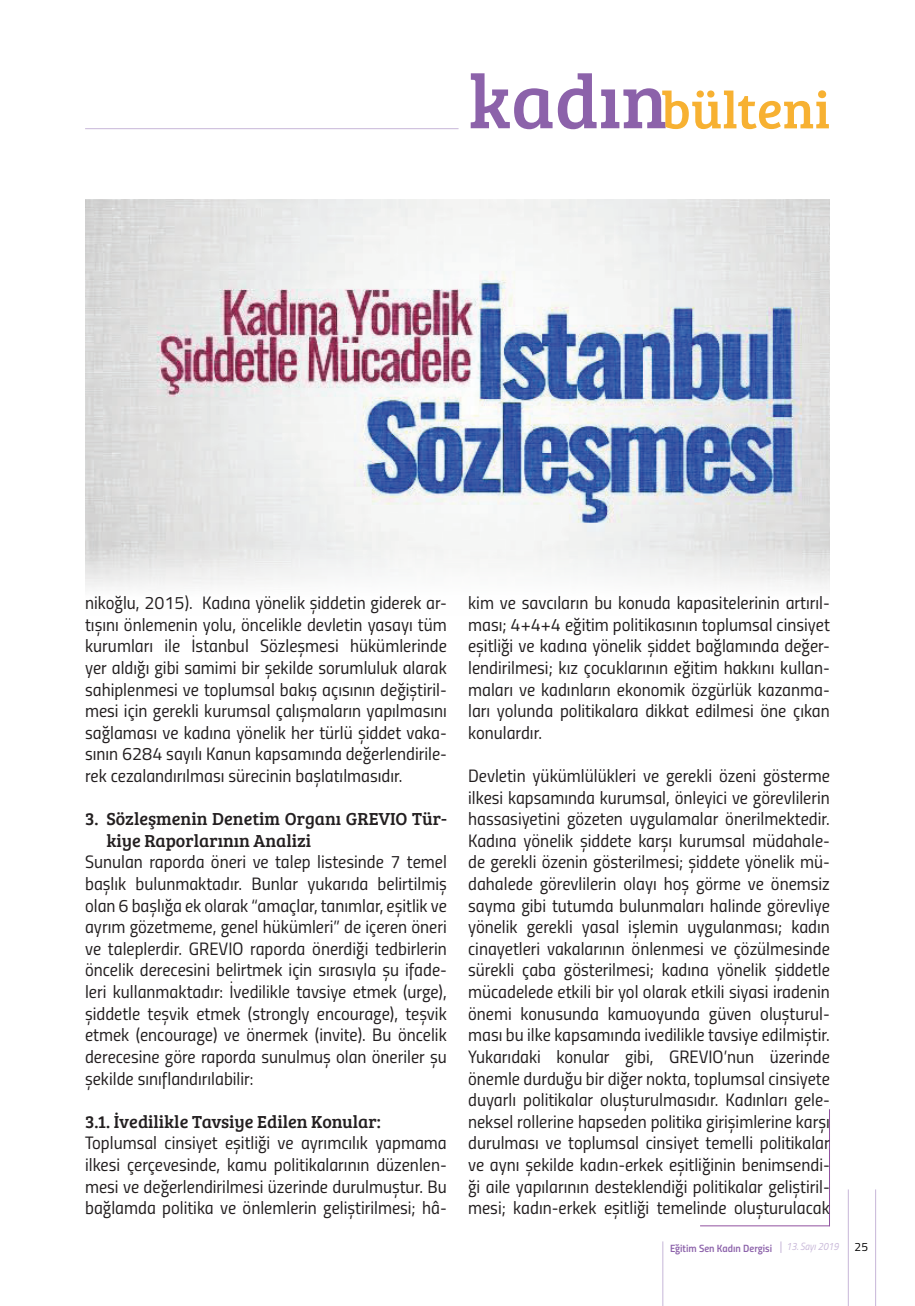
<style>
.page{position:relative;width:915px;height:1306px;background:#fff}
.page>*{position:absolute;margin:0;border:0;box-sizing:border-box;transform-origin:0 0}
.t1{font:53.1px "Bree Serif";color:#f7b132}
.t2{font:18px/21.6px "Titillium Regular Upright";color:#231f20;text-align:justify}
.t3{font:18px/21.6px "Bree Serif";color:#231f20}
.t4{font:12px "Titillium Regular Upright";color:#000}
.t5{font:10.5px "Titillium Semibold Upright";color:#8c62aa}
.t6{font:italic 10.5px "Titillium";color:#c7b6d8;scale:.88 1}
.s1{font-size:77.1px;color:#8c62aa}
</style>
<div class="page">
<hr style="left:85px;top:128px;width:373px;height:1px;background:#c7b6d8">
<hr style="left:847px;top:1189px;width:1px;height:116px;background:#c7b6d8">
<hr style="left:662px;top:1241px;width:1px;height:64px;background:#c7b6d8">
<hr style="left:875px;top:1189px;width:1px;height:116px;background:#c7b6d8">
<hr style="left:699px;top:1225px;width:130px;height:1px;background:#9152a0">
<hr style="left:828px;top:1109px;width:1px;height:117px;background:#9152a0">
<img style="left:85px;top:200px;width:744px;height:388px">
<h1 class="t1" style="left:468px;top:71px;width:363px"><span class="s1">kadın</span>bülteni</h1>
<p class="t2" style="left:85px;top:591px;width:363px">nikoğlu, 2015). Kadına yönelik şiddetin giderek ar&shy;tışını önlemenin yolu, öncelikle devletin yasayı tüm kurumları ile İstanbul Sözleşmesi hükümlerinde yer aldığı gibi samimi bir şekilde sorumluluk alarak sahiplenmesi ve toplumsal bakış açısının değiştiril&shy;mesi için gerekli kurumsal çalışmaların yapılmasını sağlaması ve kadına yönelik her türlü şiddet vaka&shy;sının 6284 sayılı Kanun kapsamında değerlendirile&shy;rek cezalandırılması sürecinin başlatılmasıdır.</p>
<p class="t3" style="left:106px;top:807px;width:342px;text-indent:-21px">3. Sözleşmenin Denetim Organı GREVIO Tür&shy;kiye Raporlarının Analizi</p>
<p class="t2" style="left:85px;top:850px;width:363px">Sunulan raporda öneri ve talep listesinde 7 temel başlık bulunmaktadır. Bunlar yukarıda belirtilmiş olan 6 başlığa ek olarak “amaçlar, tanımlar, eşitlik ve ayrım gözetmeme, genel hükümleri” de içeren öneri ve taleplerdir. GREVIO raporda önerdiği tedbirlerin öncelik derecesini belirtmek için sırasıyla şu ifade&shy;leri kullanmaktadır: İvedilikle tavsiye etmek (urge), şiddetle teşvik etmek (strongly encourage), teşvik etmek (encourage) ve önermek (invite). Bu öncelik derecesine göre raporda sunulmuş olan öneriler şu şekilde sınıflandırılabilir:</p>
<p class="t3" style="left:85px;top:1109px;width:297px">3.1. İvedilikle Tavsiye Edilen Konular:</p>
<p class="t2" style="left:85px;top:1131px;width:363px">Toplumsal cinsiyet eşitliği ve ayrımcılık yapmama ilkesi çerçevesinde, kamu politikalarının düzenlen&shy;mesi ve değerlendirilmesi üzerinde durulmuştur. Bu bağlamda politika ve önlemlerin geliştirilmesi; hâ-</p>
<p class="t2" style="left:468px;top:591px;width:363px">kim ve savcıların bu konuda kapasitelerinin artırıl&shy;ması; 4+4+4 eğitim politikasının toplumsal cinsiyet eşitliği ve kadına yönelik şiddet bağlamında değer&shy;lendirilmesi; kız çocuklarının eğitim hakkını kullan&shy;maları ve kadınların ekonomik özgürlük kazanma&shy;ları yolunda politikalara dikkat edilmesi öne çıkan konulardır.</p>
<p class="t2" style="left:468px;top:764px;width:363px">Devletin yükümlülükleri ve gerekli özeni gösterme ilkesi kapsamında kurumsal, önleyici ve görevlilerin hassasiyetini gözeten uygulamalar önerilmektedir.<br>Kadına yönelik şiddete karşı kurumsal müdahale&shy;de gerekli özenin gösterilmesi; şiddete yönelik mü&shy;dahalede görevlilerin olayı hoş görme ve önemsiz sayma gibi tutumda bulunmaları halinde görevliye yönelik gerekli yasal işlemin uygulanması; kadın cinayetleri vakalarının önlenmesi ve çözülmesinde sürekli çaba gösterilmesi; kadına yönelik şiddetle mücadelede etkili bir yol olarak etkili siyasi iradenin önemi konusunda kamuoyunda güven oluşturul&shy;ması bu ilke kapsamında ivedilikle tavsiye edilmiştir.<br>Yukarıdaki konular gibi, GREVIO’nun üzerinde önemle durduğu bir diğer nokta, toplumsal cinsiyete duyarlı politikalar oluşturulmasıdır. Kadınları gele&shy;neksel rollerine hapseden politika girişimlerine karşı durulması ve toplumsal cinsiyet temelli politikalar ve aynı şekilde kadın-erkek eşitliğinin benimsendi&shy;ği aile yapılarının desteklendiği politikalar geliştiril&shy;mesi; kadın-erkek eşitliği temelinde oluşturulacak</p>
<p class="t5" style="left:669px;top:1240px;width:103px">Eğitim Sen Kadın Dergisi</p>
<p class="t6" style="left:786px;top:1238px;width:61px">13. Sayı 2019</p>
<p class="t4" style="left:854px;top:1237px;width:15px">25</p>
</div>
